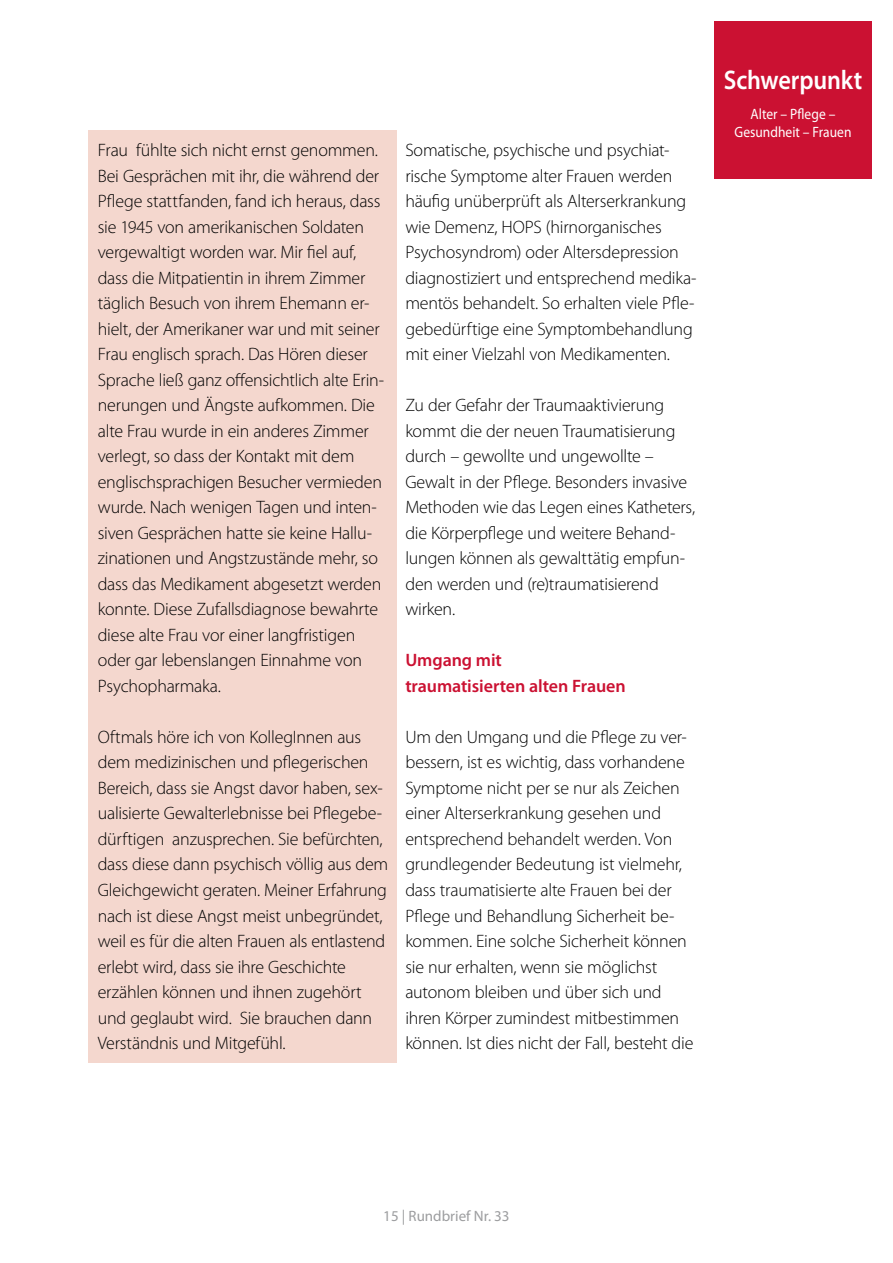
<style>
.page{position:relative;width:893px;height:1263px;background:#fff}
.page>*{position:absolute;margin:0;border:0;box-sizing:border-box;transform-origin:0 0}
.t1{font:600 27px "Myriad Pro";letter-spacing:-.005em;color:#fff;scale:.9 1}
.t2{font:300 18px/25.5px "Myriad Pro";letter-spacing:-.015em;color:#000}
.t3{font:600 18px/25.5px "Myriad Pro";letter-spacing:-.005em;color:#cb1132}
.t4{font:15px/18px "Myriad Pro";color:#fff;text-align:center;scale:.9 1}
.t5{font:15px "Myriad Pro";color:#9c9d9f}
</style>
<div class="page">
<div style="left:89px;top:131px;width:308px;height:932px;background:#f4d7ce"></div>
<div style="left:714px;top:21px;width:158px;height:158px;background:#cb1132"></div>
<p class="t2" style="left:98px;top:137px;width:288px">Frau fühlte sich nicht ernst genommen.<br>Bei Gesprächen mit ihr, die während der Pflege stattfanden, fand ich heraus, dass sie 1945 von amerikanischen Soldaten vergewaltigt worden war. Mir fiel auf, dass die Mitpatientin in ihrem Zimmer täglich Besuch von ihrem Ehemann er&shy;hielt, der Amerikaner war und mit seiner Frau englisch sprach. Das Hören dieser Sprache ließ ganz offensichtlich alte Erin&shy;nerungen und Ängste aufkommen. Die alte Frau wurde in ein anderes Zimmer verlegt, so dass der Kontakt mit dem englischsprachigen Besucher vermieden wurde. Nach wenigen Tagen und inten&shy;siven Gesprächen hatte sie keine Hallu&shy;zinationen und Angstzustände mehr, so dass das Medikament abgesetzt werden konnte. Diese Zufallsdiagnose bewahrte diese alte Frau vor einer langfristigen oder gar lebenslangen Einnahme von Psychopharmaka.</p>
<p class="t2" style="left:98px;top:724px;width:292px">Oftmals höre ich von KollegInnen aus dem medizinischen und pflegerischen Bereich, dass sie Angst davor haben, sex&shy;ualisierte Gewalterlebnisse bei Pflegebe&shy;dürftigen anzusprechen. Sie befürchten, dass diese dann psychisch völlig aus dem Gleichgewicht geraten. Meiner Erfahrung nach ist diese Angst meist unbegründet, weil es für die alten Frauen als entlastend erlebt wird, dass sie ihre Geschichte erzählen können und ihnen zugehört und geglaubt wird. Sie brauchen dann Verständnis und Mitgefühl.</p>
<p class="t2" style="left:405px;top:137px;width:293px">Somatische, psychische und psychiat&shy;rische Symptome alter Frauen werden häufig unüberprüft als Alterserkrankung wie Demenz, HOPS (hirnorganisches Psychosyndrom) oder Altersdepression diagnostiziert und entsprechend medika&shy;mentös behandelt. So erhalten viele Pfle&shy;gebedürftige eine Symptombehandlung mit einer Vielzahl von Medikamenten.</p>
<p class="t2" style="left:405px;top:392px;width:291px">Zu der Gefahr der Traumaaktivierung kommt die der neuen Traumatisierung durch – gewollte und ungewollte – Gewalt in der Pflege. Besonders invasive Methoden wie das Legen eines Katheters, die Körperpflege und weitere Behand&shy;lungen können als gewalttätig empfun&shy;den werden und (re)traumatisierend wirken.</p>
<p class="t3" style="left:405px;top:647px;width:222px">Umgang mit traumatisierten alten Frauen</p>
<p class="t2" style="left:405px;top:724px;width:289px">Um den Umgang und die Pflege zu ver&shy;bessern, ist es wichtig, dass vorhandene Symptome nicht per se nur als Zeichen einer Alterserkrankung gesehen und entsprechend behandelt werden. Von grundlegender Bedeutung ist vielmehr, dass traumatisierte alte Frauen bei der Pflege und Behandlung Sicherheit be&shy;kommen. Eine solche Sicherheit können sie nur erhalten, wenn sie möglichst autonom bleiben und über sich und ihren Körper zumindest mitbestimmen können. Ist dies nicht der Fall, besteht die</p>
<h1 class="t1" style="left:724px;top:63px;width:155px">Schwerpunkt</h1>
<p class="t4" style="left:735px;top:104px;width:131px">Alter – Pflege –<br>Gesundheit – Frauen</p>
<p class="t5" style="left:383px;top:1206px;width:128px">15 | Rundbrief Nr. 33</p>
</div>
